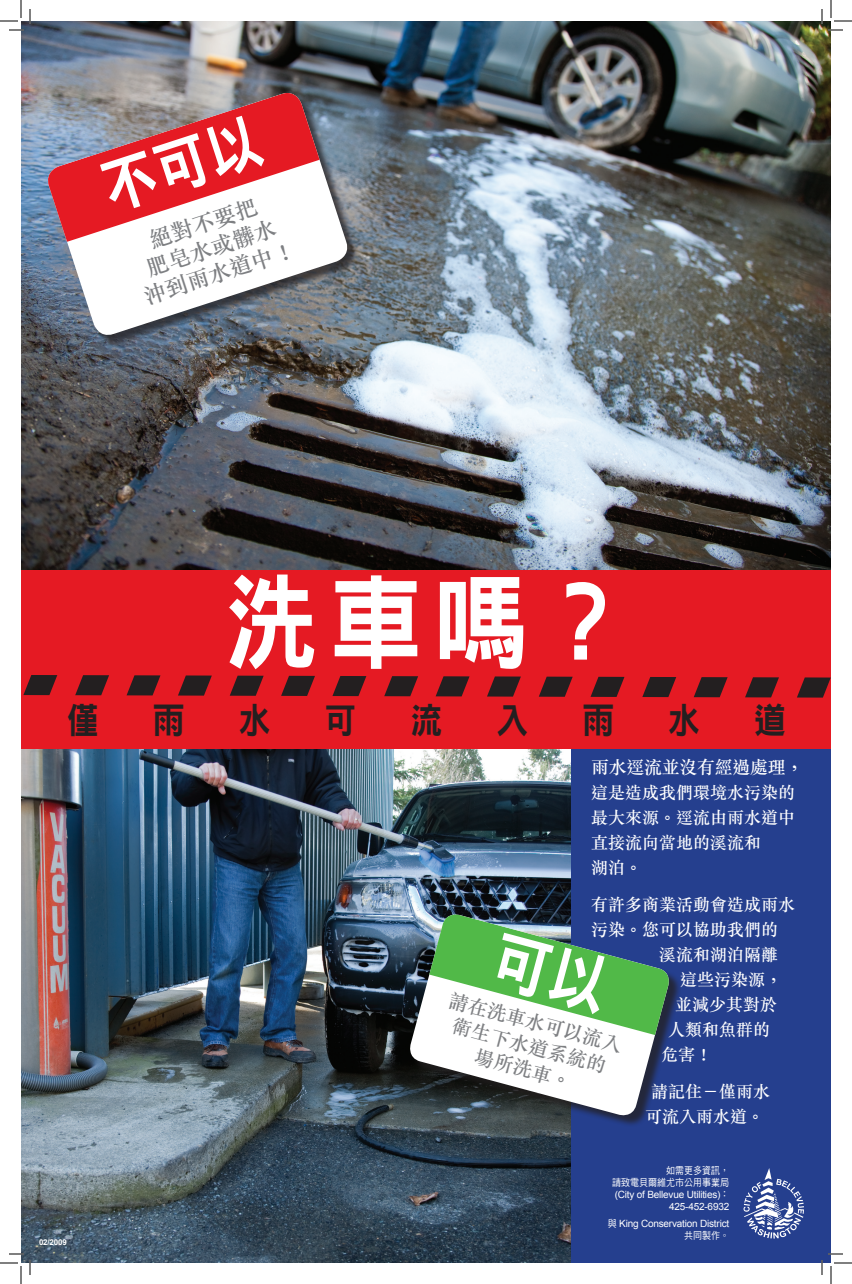
<style>
.page{position:relative;width:852px;height:1284px;background:#fff}
.page>*{position:absolute;margin:0;border:0;box-sizing:border-box;transform-origin:0 0}
.t1{font:104px "DF Hei Std W9";color:#fff;scale:.9 1}
.t2{font:36px "DF Hei Std W9";color:#231f20;scale:.9 1}
.t3{font:500 22.5px/26px "M Sung";color:#7e8083;text-align:center}
.t4{font:500 19.8px/24px "M Sung";color:#7e8083;text-align:center}
.t5{font:500 18px "M Sung";letter-spacing:-.02em;color:#fff}
.t6{font:500 17px/25px "M Sung";color:#fff}
.t7{font:10px/12px "Arial";letter-spacing:-.02em;color:#fff;text-align:right}
.t8{font:10px/12px "DF Hei Std W5";color:#fff;text-align:right;scale:.9 1}
.t9{font:700 8px "Arial";letter-spacing:-.02em;color:#fff}
.s1{font-family:"DF Hei Std W5"}
</style>
<div class="page">
<img style="left:21px;top:749px;width:550px;height:514px">
<img style="left:21px;top:21px;width:810px;height:549px">
<div style="left:21px;top:570px;width:810px;height:179px;background:#e51a23"></div>
<svg style="left:23px;top:675px;width:34px;height:20px"></svg>
<svg style="left:332px;top:676px;width:34px;height:20px"></svg>
<svg style="left:591px;top:677px;width:33px;height:20px"></svg>
<svg style="left:178px;top:675px;width:34px;height:21px"></svg>
<svg style="left:487px;top:676px;width:34px;height:21px"></svg>
<svg style="left:745px;top:677px;width:34px;height:20px"></svg>
<svg style="left:127px;top:675px;width:33px;height:20px"></svg>
<svg style="left:436px;top:676px;width:34px;height:20px"></svg>
<svg style="left:694px;top:677px;width:34px;height:20px"></svg>
<svg style="left:281px;top:676px;width:34px;height:20px"></svg>
<svg style="left:75px;top:675px;width:34px;height:20px"></svg>
<svg style="left:384px;top:676px;width:34px;height:20px"></svg>
<svg style="left:642px;top:677px;width:34px;height:20px"></svg>
<svg style="left:230px;top:676px;width:34px;height:20px"></svg>
<svg style="left:539px;top:677px;width:34px;height:20px"></svg>
<svg style="left:797px;top:677px;width:34px;height:21px"></svg>
<div style="left:50px;top:95px;width:310px;height:252px;background:#231f20;opacity:.75"></div>
<svg style="left:44px;top:89px;width:307px;height:250px"></svg>
<svg style="left:44px;top:93px;width:307px;height:154px"></svg>
<div style="left:571px;top:749px;width:260px;height:514px;background:#253f8e"></div>
<svg style="left:744px;top:1168px;width:60px;height:71px"></svg>
<div style="left:412px;top:916px;width:269px;height:211px;background:#231f20;opacity:.75"></div>
<svg style="left:407px;top:911px;width:265px;height:207px"></svg>
<svg style="left:0;top:0;width:31px;height:31px"></svg>
<svg style="left:0;top:1253px;width:31px;height:31px"></svg>
<svg style="left:821px;top:0;width:31px;height:31px"></svg>
<svg style="left:821px;top:1253px;width:31px;height:31px"></svg>
<svg style="left:98px;top:113px;width:168px;height:101px;background:#db484f"></svg>
<svg style="left:415px;top:915px;width:257px;height:129px"></svg>
<h3 class="t3" style="left:125px;top:237px;width:159px;rotate:-18deg">絕對不要把<br>肥皂水或髒水沖到雨水道中！</h3>
<h1 class="t1" style="left:224px;top:566px;width:455px">洗車嗎？</h1>
<h2 class="t2" style="left:66px;top:701px;width:38px">僅</h2>
<h2 class="t2" style="left:152px;top:701px;width:38px">雨</h2>
<h2 class="t2" style="left:238px;top:701px;width:37px">水</h2>
<h2 class="t2" style="left:324px;top:701px;width:38px">可</h2>
<h2 class="t2" style="left:410px;top:701px;width:37px">流</h2>
<h2 class="t2" style="left:496px;top:701px;width:37px">入</h2>
<h2 class="t2" style="left:582px;top:701px;width:38px">雨</h2>
<h2 class="t2" style="left:668px;top:701px;width:37px">水</h2>
<h2 class="t2" style="left:754px;top:701px;width:37px">道</h2>
<p class="t9" style="left:39px;top:1237px;width:29px">02/2009</p>
<p class="t5" style="left:591px;top:758px;width:214px">雨水逕流並沒有經過處理，</p>
<p class="t6" style="left:591px;top:781px;width:205px">這是造成我們環境水污染的最大來源。逕流由雨水道中直接流向當地的溪流和<br>湖泊。</p>
<p class="t6" style="left:591px;top:893px;width:205px">有許多商業活動會造成雨水</p>
<p class="t6" style="left:591px;top:918px;width:188px">污染。您可以協助我們的</p>
<p class="t6" style="left:659px;top:943px;width:120px">溪流和湖泊隔離</p>
<p class="t6" style="left:680px;top:968px;width:103px">這些污染源，</p>
<p class="t6" style="left:675px;top:993px;width:103px">並減少其對於</p>
<p class="t6" style="left:668px;top:1018px;width:103px">人類和魚群的</p>
<p class="t6" style="left:661px;top:1043px;width:52px">危害！</p>
<p class="t6" style="left:645px;top:1080px;width:127px;text-align:center">請記住－僅雨水可流入雨水道。</p>
<p class="t4" style="left:452px;top:989px;width:180px;rotate:15deg">請在洗車水可以流入衛生下水道系統的場所洗車。</p>
<p class="t8" style="left:612px;top:1164px;width:131px">如需更多資訊，<br>請致電貝爾維尤市公用事業局</p>
<p class="t7" style="left:615px;top:1188px;width:116px">(City of Bellevue Utilities)<span class="s1">：<br></span>425-452-6932</p>
<p class="t7" style="left:608px;top:1217px;width:123px"><span class="s1">與</span> King Conservation District</p>
<p class="t8" style="left:684px;top:1229px;width:51px">共同製作。</p>
</div>
